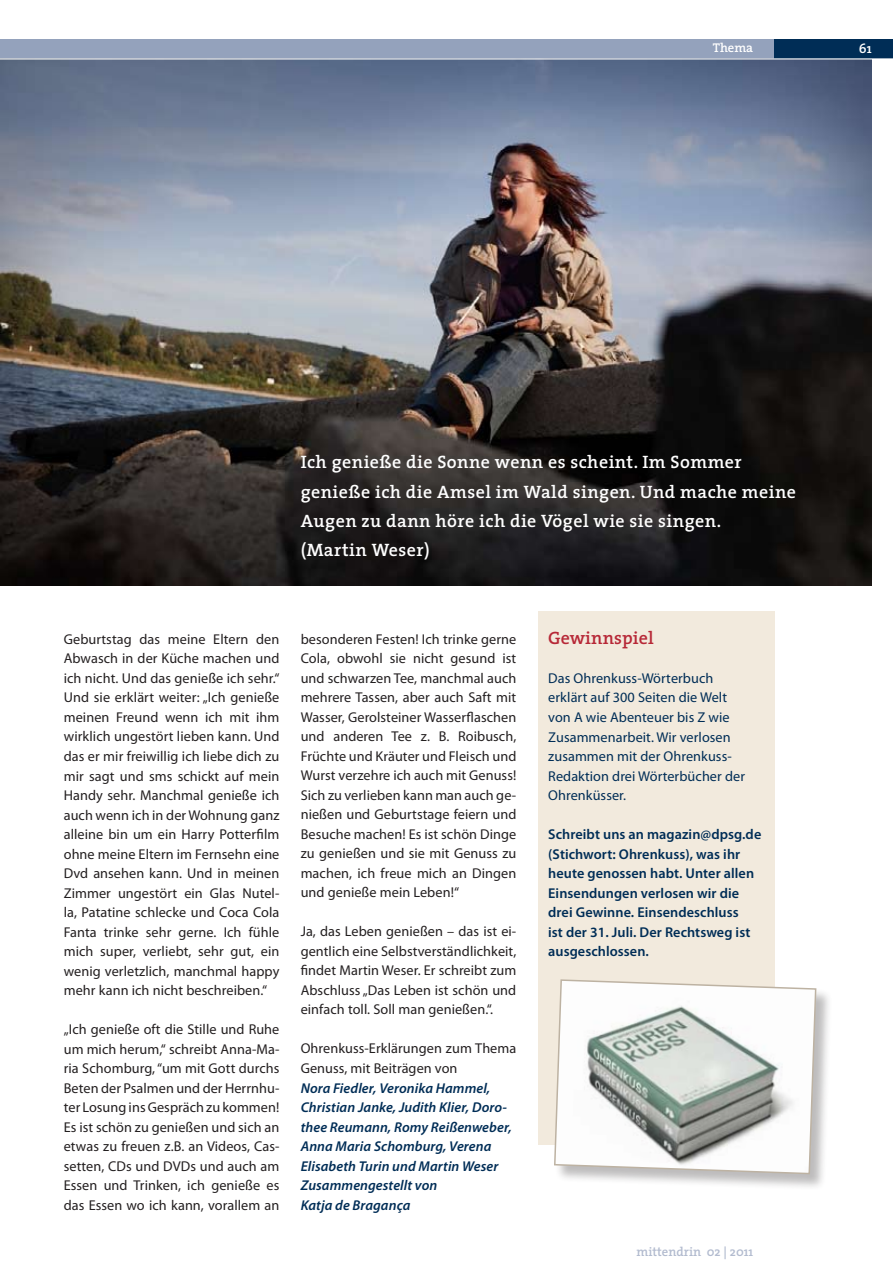
<style>
.page{position:relative;width:893px;height:1285px;background:#fff}
.page>*{position:absolute;margin:0;border:0;box-sizing:border-box;transform-origin:0 0}
.t1{font:600 18px/29.2px "The Serif";letter-spacing:.025em;color:#fff}
.t2{font:600 18px "The Serif";letter-spacing:.005em;color:#b72837}
.t3{font:14.25px/19.5px "Myriad Pro";letter-spacing:.005em;color:#231f20;text-align:justify}
.t4{font:600 14.25px/19.5px "Myriad Pro";letter-spacing:.005em;color:#002d56}
.t5{font:italic 600 14.25px/19.5px "Myriad Pro";letter-spacing:.005em;color:#002d56}
.t6{font:14.25px/19.5px "Myriad Pro";letter-spacing:.005em;color:#002d56}
.t7{font:600 13.5px "The Serif";color:#fff}
.t8{font:600 12.75px "The Serif";color:#b2bbcf}
.t9{font:600 12.75px "The Serif";color:#fff}
</style>
<div class="page">
<div style="left:538px;top:610px;width:236px;height:534px;background:#f2eadd"></div>
<div style="left:554px;top:979px;width:278px;height:211px;background:#231f20;opacity:.3"></div>
<svg style="left:553px;top:978px;width:264px;height:196px"></svg>
<div style="left:0;top:39px;width:893px;height:19px;background:#94a2bc"></div>
<img style="left:0;top:59px;width:872px;height:526px">
<div style="left:774px;top:39px;width:119px;height:19px;background:#002d56"></div>
<p class="t9" style="left:713px;top:40px;width:42px">Thema</p>
<p class="t7" style="left:859px;top:39px;width:14px">61</p>
<p class="t1" style="left:301px;top:447px;width:497px">Ich genieße die Sonne wenn es scheint. Im Sommer genieße ich die Amsel im Wald singen. Und mache meine Augen zu dann höre ich die Vögel wie sie singen.<br>(Martin Weser)</p>
<p class="t3" style="left:64px;top:629px;width:217px">Geburtstag das meine Eltern den Abwasch in der Küche machen und ich nicht. Und das genieße ich sehr.“ Und sie erklärt weiter: „Ich genieße meinen Freund wenn ich mit ihm wirklich ungestört lieben kann. Und das er mir freiwillig ich liebe dich zu mir sagt und sms schickt auf mein Handy sehr. Manchmal genieße ich auch wenn ich in der Wohnung ganz alleine bin um ein Harry Potterfilm ohne meine Eltern im Fernsehn eine Dvd ansehen kann. Und in meinen Zimmer ungestört ein Glas Nutel&shy;la, Patatine schlecke und Coca Cola Fanta trinke sehr gerne. Ich fühle mich super, verliebt, sehr gut, ein wenig verletzlich, manchmal happy mehr kann ich nicht beschreiben.“</p>
<p class="t3" style="left:64px;top:1019px;width:217px">„Ich genieße oft die Stille und Ruhe um mich herum,“ schreibt Anna-Ma&shy;ria Schomburg, “um mit Gott durchs Beten der Psalmen und der Herrnhu&shy;ter Losung ins Gespräch zu kommen!<br>Es ist schön zu genießen und sich an etwas zu freuen z.B. an Videos, Cas&shy;setten, CDs und DVDs und auch am Essen und Trinken, ich genieße es das Essen wo ich kann, vorallem an</p>
<p class="t3" style="left:301px;top:629px;width:217px">besonderen Festen! Ich trinke gerne Cola, obwohl sie nicht gesund ist und schwarzen Tee, manchmal auch mehrere Tassen, aber auch Saft mit Wasser, Gerolsteiner Wasserflaschen und anderen Tee z. B. Roibusch, Früchte und Kräuter und Fleisch und Wurst verzehre ich auch mit Genuss!<br>Sich zu verlieben kann man auch ge&shy;nießen und Geburtstage feiern und Besuche machen! Es ist schön Dinge zu genießen und sie mit Genuss zu machen, ich freue mich an Dingen und genieße mein Leben!“</p>
<p class="t3" style="left:301px;top:921px;width:217px">Ja, das Leben genießen – das ist ei&shy;gentlich eine Selbstverständlichkeit, findet Martin Weser. Er schreibt zum Abschluss „Das Leben ist schön und einfach toll. Soll man genießen.“.</p>
<p class="t3" style="left:301px;top:1038px;width:217px">Ohrenkuss-Erklärungen zum Thema<br>Genuss, mit Beiträgen von</p>
<p class="t5" style="left:301px;top:1077px;width:213px">Nora Fiedler, Veronika Hammel,<br>Christian Janke, Judith Klier, Doro&shy;thee Reumann, Romy Reißenweber,<br>Anna Maria Schomburg, Verena<br>Elisabeth Turin und Martin Weser<br>Zusammengestellt von<br>Katja de Bragança</p>
<p class="t2" style="left:548px;top:626px;width:107px">Gewinnspiel</p>
<p class="t6" style="left:548px;top:668px;width:198px">Das Ohrenkuss-Wörterbuch erklärt auf 300 Seiten die Welt von A wie Abenteuer bis Z wie<br>Zusammenarbeit. Wir verlosen zusammen mit der Ohrenkuss-<br>Redaktion drei Wörterbücher der<br>Ohrenküsser.</p>
<p class="t4" style="left:548px;top:824px;width:215px">Schreibt uns an magazin@dpsg.de (Stichwort: Ohrenkuss), was ihr heute genossen habt. Unter allen<br>Einsendungen verlosen wir die drei Gewinne. Einsendeschluss<br>ist der 31. Juli. Der Rechtsweg ist ausgeschlossen.</p>
<p class="t8" style="left:636px;top:1243px;width:118px">mittendrin 02 | 2011</p>
</div>
